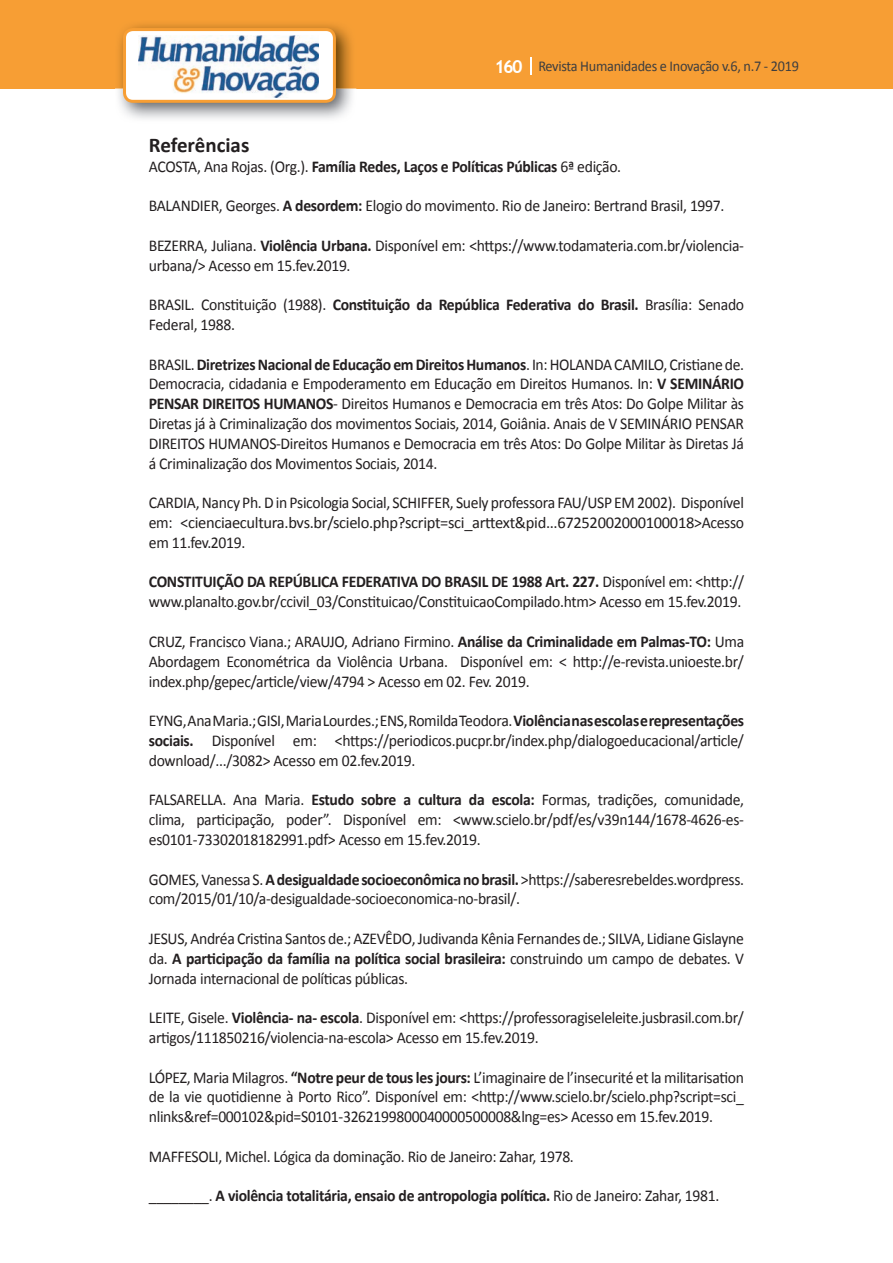
<style>
.page{position:relative;width:893px;height:1263px;background:#fff}
.page>*{position:absolute;margin:0;border:0;box-sizing:border-box;transform-origin:0 0}
.t1{font:700 21px "Calibri";color:#231f20}
.t2{font:16.5px/19.8px "Calibri";letter-spacing:-.02em;color:#231f20;text-align:justify;scale:.95 1}
.t3{font:700 16.5px "Calibri";letter-spacing:-.02em;color:#231f20;scale:.95 1}
.t4{font:15px "Calibri";letter-spacing:-.02em;color:#3e3e3f;scale:.95 1}
.s1{font-family:"Trebuchet MS";font-weight:700;font-size:18px;color:#fff}
.s2{font-weight:400}
.s3{font-weight:700}
</style>
<div class="page">
<div style="left:0;top:0;width:893px;height:88px;background:#f79e34"></div>
<svg style="left:530px;top:57px;width:2px;height:18px"></svg>
<img style="left:115px;top:24px;width:241px;height:95px">
<svg style="left:123px;top:28px;width:213px;height:75px"></svg>
<p class="t4" style="left:495px;top:57px;width:322px"><span class="s1">160</span> Revista Humanidades e Inovação v.6, n.7 - 2019</p>
<p class="t1" style="left:149px;top:131px;width:102px">Referências</p>
<p class="t3" style="left:149px;top:156px;width:499px"><span class="s2">ACOSTA, Ana Rojas. (Org.).</span> Família Redes, Laços e Políticas Públicas <span class="s2">6ª edição.</span></p>
<p class="t2" style="left:149px;top:196px;width:607px">BALANDIER, Georges. <span class="s3">A desordem:</span> Elogio do movimento. Rio de Janeiro: Bertrand Brasil, 1997.</p>
<p class="t2" style="left:149px;top:235px;width:628px">BEZERRA, Juliana. <span class="s3">Violência Urbana.</span> Disponível em: &lt;https://www.todamateria.com.br/violencia&shy;urbana/&gt; Acesso em 15.fev.2019.</p>
<p class="t2" style="left:149px;top:295px;width:628px">BRASIL. Constituição (1988). <span class="s3">Constituição da República Federativa do Brasil.</span> Brasília: Senado<br>Federal, 1988.</p>
<p class="t2" style="left:149px;top:354px;width:628px">BRASIL. <span class="s3">Diretrizes Nacional de Educação em Direitos Humanos</span>. In: HOLANDA CAMILO, Cristiane de.<br>Democracia, cidadania e Empoderamento em Educação em Direitos Humanos. In: <span class="s3">V SEMINÁRIO PENSAR DIREITOS HUMANOS</span>- Direitos Humanos e Democracia em três Atos: Do Golpe Militar às Diretas já à Criminalização dos movimentos Sociais, 2014, Goiânia. Anais de V SEMINÁRIO PENSAR DIREITOS HUMANOS-Direitos Humanos e Democracia em três Atos: Do Golpe Militar às Diretas Já á Criminalização dos Movimentos Sociais, 2014.</p>
<p class="t2" style="left:149px;top:493px;width:628px">CARDIA, Nancy Ph. D in Psicologia Social, SCHIFFER, Suely professora FAU/USP EM 2002). Disponível em: &lt;cienciaecultura.bvs.br/scielo.php?script=sci_arttext&amp;pid...67252002000100018&gt;Acesso em 11.fev.2019.</p>
<p class="t2" style="left:149px;top:572px;width:628px"><span class="s3">CONSTITUIÇÃO DA REPÚBLICA FEDERATIVA DO BRASIL DE 1988 Art. 227.</span> Disponível em: &lt;http:// www.planalto.gov.br/ccivil_03/Constituicao/ConstituicaoCompilado.htm&gt; Acesso em 15.fev.2019.</p>
<p class="t2" style="left:149px;top:631px;width:628px">CRUZ, Francisco Viana.; ARAUJO, Adriano Firmino. <span class="s3">Análise da Criminalidade em Palmas-TO:</span> Uma Abordagem Econométrica da Violência Urbana. Disponível em: &lt; http://e-revista.unioeste.br/ index.php/gepec/article/view/4794 &gt; Acesso em 02. Fev. 2019.</p>
<p class="t2" style="left:149px;top:711px;width:628px">EYNG, Ana Maria.; GISI, Maria Lourdes.; ENS, Romilda Teodora. <span class="s3">Violência nas escolas e representações sociais.</span> Disponível em: &lt;https://periodicos.pucpr.br/index.php/dialogoeducacional/article/ download/.../3082&gt; Acesso em 02.fev.2019.</p>
<p class="t2" style="left:149px;top:790px;width:628px">FALSARELLA. Ana Maria. <span class="s3">Estudo sobre a cultura da escola:</span> Formas, tradições, comunidade, clima, participação, poder”. Disponível em: &lt;www.scielo.br/pdf/es/v39n144/1678-4626-es&shy;es0101-73302018182991.pdf&gt; Acesso em 15.fev.2019.</p>
<p class="t2" style="left:149px;top:869px;width:628px">GOMES, Vanessa S. <span class="s3">A desigualdade socioeconômica no brasil.</span> &gt;https://saberesrebeldes.wordpress. com/2015/01/10/a-desigualdade-socioeconomica-no-brasil/.</p>
<p class="t2" style="left:149px;top:928px;width:628px">JESUS, Andréa Cristina Santos de.; AZEVÊDO, Judivanda Kênia Fernandes de.; SILVA, Lidiane Gislayne da. <span class="s3">A participação da família na política social brasileira:</span> construindo um campo de debates. V Jornada internacional de políticas públicas.</p>
<p class="t2" style="left:149px;top:1008px;width:628px">LEITE, Gisele. <span class="s3">Violência- na- escola</span>. Disponível em: &lt;https://professoragiseleleite.jusbrasil.com.br/ artigos/111850216/violencia-na-escola&gt; Acesso em 15.fev.2019.</p>
<p class="t2" style="left:149px;top:1067px;width:628px">LÓPEZ, Maria Milagros. <span class="s3">“Notre peur de tous les jours:</span> L’imaginaire de l’insecurité et la militarisation de la vie quotidienne à Porto Rico”. Disponível em: &lt;http://www.scielo.br/scielo.php?script=sci_ nlinks&amp;ref=000102&amp;pid=S0101-3262199800040000500008&amp;lng=es&gt; Acesso em 15.fev.2019.</p>
<p class="t2" style="left:149px;top:1146px;width:449px">MAFFESOLI, Michel. Lógica da dominação. Rio de Janeiro: Zahar, 1978.</p>
<p class="t3" style="left:149px;top:1185px;width:602px"><span class="s2">________.</span> A violência totalitária, ensaio de antropologia política. <span class="s2">Rio de Janeiro: Zahar, 1981.</span></p>
</div>
